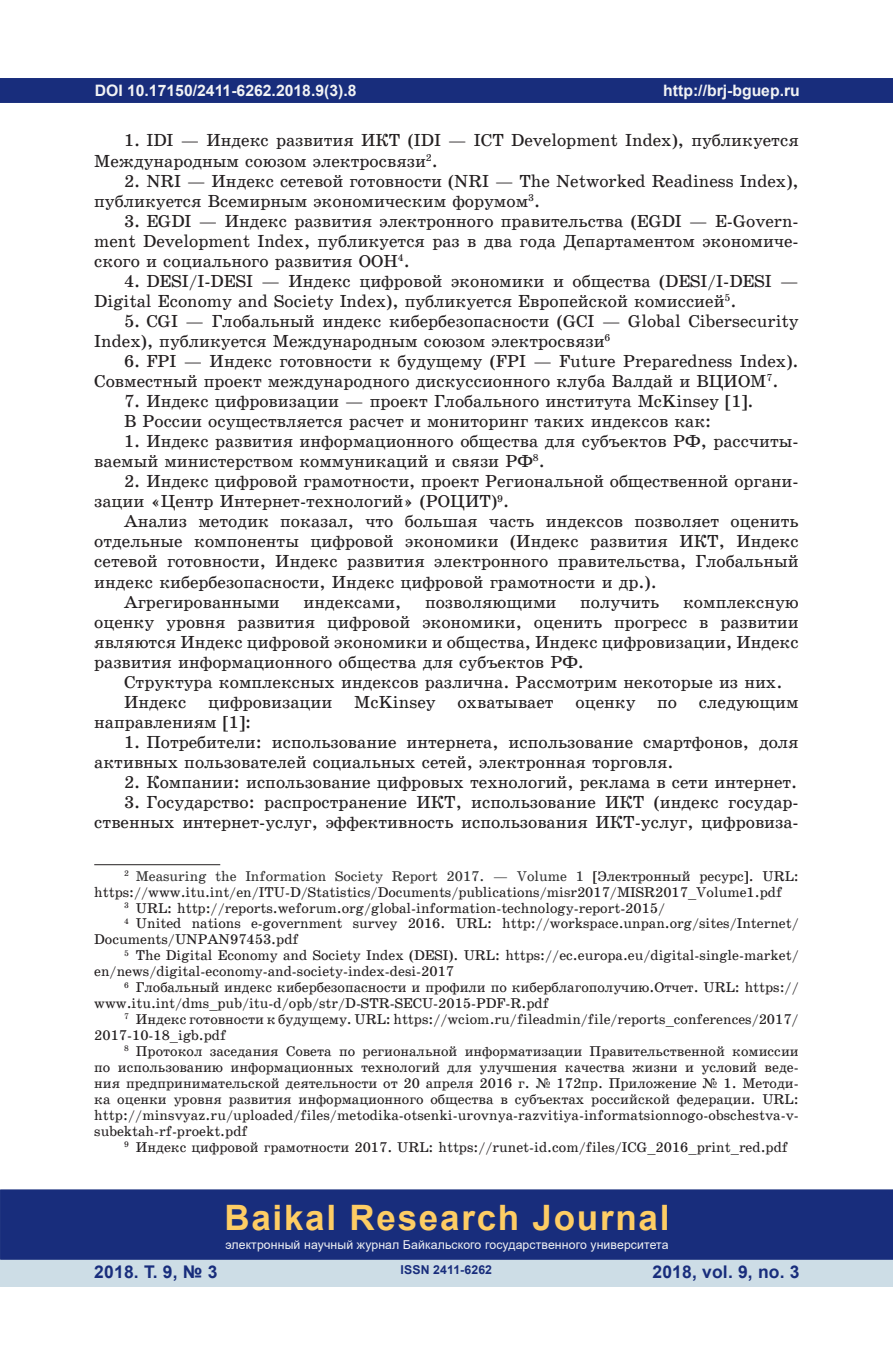
<style>
.page{position:relative;width:893px;height:1360px;background:#fff}
.page>*{position:absolute;margin:0;border:0;box-sizing:border-box;transform-origin:0 0}
.t1{font:700 35px "Arial";letter-spacing:.05em;color:#fecd64}
.t2{font:17.5px/20.1px "School Book C";color:#231f20}
.t3{font:700 17.5px "Arial";letter-spacing:.01em;color:#182d7c}
.t4{font:700 15.75px "Arial";color:#f2f3f4}
.t5{font:14.17px "School Book C";color:#231f20}
.t6{font:14.17px "School Book C";color:#333}
.t7{font:12.25px "Arial";letter-spacing:.01em;color:#f2f3f4}
.t8{font:700 12.25px "Arial";letter-spacing:.01em;color:#182d7c}
.s1{color:#231f20}
</style>
<div class="page">
<div style="left:0;top:78px;width:893px;height:25px;background:#182d7c"></div>
<div style="left:0;top:1258px;width:893px;height:28px;background:#cddde6"></div>
<div style="left:0;top:1189px;width:893px;height:70px;background:#182d7c;border:2px solid #182d7c"></div>
<hr style="left:94px;top:864px;width:126px;height:1px;background:#231f20">
<p class="t4" style="left:95px;top:79px;width:263px">DOI 10.17150/2411-6262.2018.9(3).8</p>
<p class="t2" style="left:94px;top:131px;width:706px;text-indent:30px">1. IDI — Индекс развития ИКТ (IDI — ICT Development Index), публикуется<br>Международным союзом электросвязи<sup>2</sup>.</p>
<p class="t2" style="left:94px;top:171px;width:706px;text-indent:30px">2. NRI — Индекс сетевой готовности (NRI — The Networked Readiness Index), публикуется Всемирным экономическим форумом<sup>3</sup>.</p>
<p class="t2" style="left:94px;top:211px;width:706px;text-align:justify;text-indent:30px">3. EGDI — Индекс развития электронного правительства (EGDI — E-Govern&shy;ment Development Index, публикуется раз в два года Департаментом экономиче&shy;ского и социального развития ООН<sup>4</sup>.</p>
<p class="t2" style="left:94px;top:271px;width:706px;text-indent:30px">4. DESI/I-DESI — Индекс цифровой экономики и общества (DESI/I-DESI —<br>Digital Economy and Society Index), публикуется Европейской комиссией<sup>5</sup>.</p>
<p class="t2" style="left:94px;top:311px;width:706px;text-indent:30px">5. CGI — Глобальный индекс кибербезопасности (GCI — Global Cibersecurity<br>Index), публикуется Международным союзом электросвязи<sup>6</sup></p>
<p class="t2" style="left:94px;top:351px;width:706px;text-indent:30px">6. FPI — Индекс готовности к будущему (FPI — Future Preparedness Index).<br>Совместный проект международного дискуссионного клуба Валдай и ВЦИОМ<sup>7</sup>.</p>
<p class="t2" style="left:124px;top:391px;width:631px">7. Индекс цифровизации — проект Глобального института McKinsey [1].<br>В России осуществляется расчет и мониторинг таких индексов как:</p>
<p class="t2" style="left:94px;top:431px;width:706px;text-indent:30px">1. Индекс развития информационного общества для субъектов РФ, рассчиты&shy;ваемый министерством коммуникаций и связи РФ<sup>8</sup>.</p>
<p class="t2" style="left:94px;top:471px;width:706px;text-indent:30px">2. Индекс цифровой грамотности, проект Региональной общественной органи&shy;зации «Центр Интернет-технологий» (РОЦИТ)<sup>9</sup>.</p>
<p class="t2" style="left:124px;top:511px;width:676px">Анализ методик показал, что большая часть индексов позволяет оценить</p>
<p class="t2" style="left:94px;top:531px;width:706px">отдельные компоненты цифровой экономики (Индекс развития ИКТ, Индекс</p>
<p class="t2" style="left:94px;top:551px;width:706px">сетевой готовности, Индекс развития электронного правительства, Глобальный</p>
<p class="t2" style="left:94px;top:571px;width:564px">индекс кибербезопасности, Индекс цифровой грамотности и др.).</p>
<p class="t2" style="left:124px;top:591px;width:157px">Агрегированными</p>
<p class="t2" style="left:304px;top:591px;width:99px">индексами,</p>
<p class="t2" style="left:425px;top:591px;width:133px">позволяющими</p>
<p class="t2" style="left:580px;top:591px;width:81px">получить</p>
<p class="t4" style="left:663px;top:79px;width:138px">http://brj-bguep.ru</p>
<p class="t4" style="left:348px;top:79px;width:10px">7</p>
<p class="t2" style="left:94px;top:591px;width:706px;text-align:justify;text-indent:589px">комплексную оценку уровня развития цифровой экономики, оценить прогресс в развитии являются Индекс цифровой экономики и общества, Индекс цифровизации, Индекс развития информационного общества для субъектов РФ.</p>
<p class="t2" style="left:124px;top:672px;width:660px">Структура комплексных индексов различна. Рассмотрим некоторые из них.</p>
<p class="t2" style="left:124px;top:692px;width:676px">Индекс цифровизации McKinsey охватывает оценку по следующим</p>
<p class="t2" style="left:94px;top:712px;width:158px">направлениям [1]:</p>
<p class="t2" style="left:94px;top:732px;width:706px;text-indent:30px">1. Потребители: использование интернета, использование смартфонов, доля активных пользователей социальных сетей, электронная торговля.</p>
<p class="t2" style="left:124px;top:772px;width:675px">2. Компании: использование цифровых технологий, реклама в сети интернет.</p>
<p class="t2" style="left:94px;top:792px;width:706px;text-align:right">3. Государство: распространение ИКТ, использование ИКТ (индекс государ&shy;ственных интернет-услуг, эффективность использования ИКТ-услуг, цифровиза-</p>
<p class="t6" style="left:124px;top:868px;width:676px"><sup>2</sup> Measuring the Information Society Report 2017. — Volume 1 <span class="s1">[Электронный ресурс]. URL:</span></p>
<p class="t5" style="left:94px;top:884px;width:689px">https://www.itu.int/en/ITU-D/Statistics/Documents/publications/misr2017/MISR2017_Volume1.pdf</p>
<p class="t5" style="left:124px;top:900px;width:543px"><sup>3</sup> URL: http://reports.weforum.org/global-information-technology-report-2015/</p>
<p class="t5" style="left:124px;top:916px;width:676px"><sup>4</sup> United nations e-government survey 2016. URL: http://workspace.unpan.org/sites/Internet/</p>
<p class="t5" style="left:94px;top:931px;width:206px">Documents/UNPAN97453.pdf</p>
<p class="t5" style="left:124px;top:947px;width:676px"><sup>5</sup> The Digital Economy and Society Index (DESI). URL: https://ec.europa.eu/digital-single-market/</p>
<p class="t5" style="left:94px;top:963px;width:361px">en/news/digital-economy-and-society-index-desi-2017</p>
<p class="t5" style="left:124px;top:979px;width:676px"><sup>6</sup> Глобальный индекс кибербезопасности и профили по киберблагополучию.Отчет. URL: https://</p>
<p class="t5" style="left:94px;top:995px;width:456px">www.itu.int/dms_pub/itu-d/opb/str/D-STR-SECU-2015-PDF-R.pdf</p>
<p class="t5" style="left:124px;top:1011px;width:676px"><sup>7</sup> Индекс готовности к будущему. URL: https://wciom.ru/fileadmin/file/reports_conferences/2017/</p>
<p class="t5" style="left:94px;top:1027px;width:134px">2017-10-18_igb.pdf</p>
<p class="t5" style="left:124px;top:1043px;width:676px"><sup>8</sup> Протокол заседания Совета по региональной информатизации Правительственной комиссии</p>
<p class="t5" style="left:94px;top:1059px;width:706px">по использованию информационных технологий для улучшения качества жизни и условий веде-</p>
<p class="t5" style="left:94px;top:1075px;width:706px">ния предпринимательской деятельности от 20 апреля 2016 г. ¹ 172пр. Приложение ¹ 1. Методи-</p>
<p class="t5" style="left:94px;top:1091px;width:706px">ка оценки уровня развития информационного общества в субъектах российской федерации. URL:</p>
<p class="t5" style="left:94px;top:1107px;width:706px">http://minsvyaz.ru/uploaded/files/metodika-otsenki-urovnya-razvitiya-informatsionnogo-obschestva-v-</p>
<p class="t5" style="left:94px;top:1123px;width:155px">subektah-rf-proekt.pdf</p>
<p class="t5" style="left:124px;top:1138px;width:666px"><sup>9</sup> Индекс цифровой грамотности 2017. URL: https://runet-id.com/files/ICG_2016_print_red.pdf</p>
<h1 class="t1" style="left:224px;top:1192px;width:447px">Baikal Research Journal</h1>
<p class="t7" style="left:225px;top:1236px;width:445px">электронный научный журнал Байкальского государственного университета</p>
<p class="t3" style="left:94px;top:1259px;width:125px">2018. Т. 9, № 3</p>
<p class="t8" style="left:401px;top:1261px;width:93px">ISSN 2411-6262</p>
<p class="t3" style="left:652px;top:1259px;width:149px">2018, vol. 9, no. 3</p>
</div>
